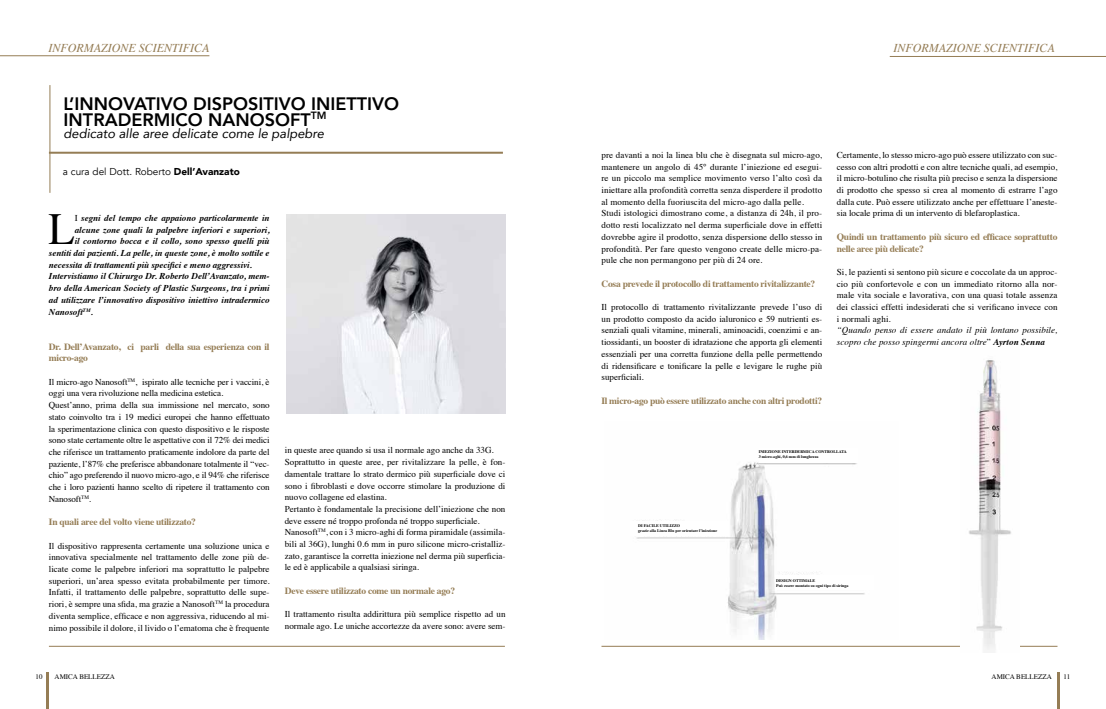
<style>
.page{position:relative;width:1106px;height:709px;background:#fff}
.page>*{position:absolute;margin:0;border:0;box-sizing:border-box;transform-origin:0 0}
.t1{font:44.4px "Times";color:#000}
.t2{font:800 18px/16px "Avenir";color:#000}
.t3{font:italic 13px "Avenir";color:#000}
.t4{font:italic 12px "Times";color:#957d55}
.t5{font:10px "Avenir";color:#000}
.t6{font:700 9.5px/11.7px "Times";letter-spacing:-.025em;color:#957d55}
.t7{font:9px/11.7px "Times";color:#000}
.t8{font:italic 700 9px "Times";color:#000}
.t9{font:italic 9px/11.7px "Times";letter-spacing:.01em;color:#000}
.t10{font:7px "Times";color:#000}
.t11{font:700 4.1px/5.3px "Times";color:#000}
.s1{font-weight:900}
.s2{font-weight:400;font-style:normal}
.s3{font-style:normal}
.s4{font-weight:700}
</style>
<div class="page">
<hr style="left:46px;top:672px;width:2px;height:37px;background:#957d55">
<hr style="left:1057px;top:672px;width:2px;height:37px;background:#957d55">
<hr style="left:49px;top:152px;width:454px;height:2px;background:#957d55">
<hr style="left:50px;top:85px;width:1px;height:108px;background:#957d55">
<hr style="left:49px;top:646px;width:456px;height:1px;background:#957d55">
<hr style="left:601px;top:646px;width:456px;height:1px;background:#957d55">
<img style="left:287px;top:214px;width:218px;height:199px">
<img style="left:961px;top:360px;width:58px;height:290px">
<img style="left:636px;top:462px;width:229px;height:177px">
<div style="left:759px;top:448px;width:99px;height:15px;background:#fff"></div>
<div style="left:630px;top:521px;width:98px;height:15px;background:#fff"></div>
<div style="left:775px;top:575px;width:99px;height:14px;background:#fff"></div>
<hr style="left:0;top:55px;width:209px;height:1px;background:#957d55">
<hr style="left:889px;top:56px;width:217px;height:1px;background:#957d55">
<h3 class="t4" style="left:48px;top:37px;width:162px">informazione scientifica</h3>
<h3 class="t4" style="left:893px;top:37px;width:162px">informazione scientifica</h3>
<h2 class="t2" style="left:64px;top:96px;width:337px">L’INNOVATIVO DISPOSITIVO INIETTIVO<br>INTRADERMICO NANOSOFT<sup>TM</sup></h2>
<h3 class="t3" style="left:64px;top:126px;width:262px">dedicato alle aree delicate come le palpebre</h3>
<p class="t5" style="left:63px;top:166px;width:178px">a cura del Dott. Roberto <span class="s1">Dell’Avanzato</span></p>
<h1 class="t1" style="left:48px;top:188px;width:28px">L</h1>
<p class="t8" style="left:75px;top:209px;width:196px"><span class="s2">I</span> segni del tempo che appaiono particolarmente in</p>
<p class="t8" style="left:75px;top:221px;width:196px">alcune zone quali la palpebre inferiori e superiori,</p>
<p class="t8" style="left:75px;top:233px;width:196px">il contorno bocca e il collo, sono spesso quelli più</p>
<p class="t8" style="left:49px;top:244px;width:222px">sentiti dai pazienti. La pelle, in queste zone, è molto sottile e</p>
<p class="t8" style="left:49px;top:256px;width:205px">necessita di trattamenti più specifici e meno aggressivi.</p>
<p class="t8" style="left:49px;top:268px;width:222px">Intervistiamo il Chirurgo Dr. Roberto Dell’Avanzato, mem-</p>
<p class="t8" style="left:49px;top:279px;width:222px">bro della American Society of Plastic Surgeons, tra i primi</p>
<p class="t8" style="left:49px;top:291px;width:222px">ad utilizzare l’innovativo dispositivo iniettivo intradermico</p>
<p class="t8" style="left:49px;top:303px;width:46px">Nanosoft<sup>TM</sup>.</p>
<p class="t6" style="left:49px;top:339px;width:222px">Dr. Dell’Avanzato, ci parli della sua esperienza con il micro-ago</p>
<p class="t7" style="left:49px;top:375px;width:222px">Il micro-ago Nanosoft<sup>TM</sup>, ispirato alle tecniche per i vaccini, è oggi una vera rivoluzione nella medicina estetica.<br>Quest’anno, prima della sua immissione nel mercato, sono stato coinvolto tra i 19 medici europei che hanno effettuato la sperimentazione clinica con questo dispositivo e le risposte sono state certamente oltre le aspettative con il 72% dei medici che riferisce un trattamento praticamente indolore da parte del paziente, l’87% che preferisce abbandonare totalmente il “vec&shy;chio” ago preferendo il nuovo micro-ago, e il 94% che riferisce che i loro pazienti hanno scelto di ripetere il trattamento con Nanosoft<sup>TM</sup>.</p>
<p class="t6" style="left:49px;top:515px;width:149px">In quali aree del volto viene utilizzato?</p>
<p class="t7" style="left:49px;top:539px;width:222px;text-align:justify">Il dispositivo rappresenta certamente una soluzione unica e innovativa specialmente nel trattamento delle zone più de&shy;licate come le palpebre inferiori ma soprattutto le palpebre superiori, un’area spesso evitata probabilmente per timore.<br>Infatti, il trattamento delle palpebre, soprattutto delle supe&shy;riori, è sempre una sfida, ma grazie a Nanosoft<sup>TM</sup> la procedura diventa semplice, efficace e non aggressiva, riducendo al mi&shy;nimo possibile il dolore, il livido o l’ematoma che è frequente</p>
<p class="t7" style="left:285px;top:444px;width:222px">in queste aree quando si usa il normale ago anche da 33G.<br>Soprattutto in queste aree, per rivitalizzare la pelle, è fon&shy;damentale trattare lo strato dermico più superficiale dove ci sono i fibroblasti e dove occorre stimolare la produzione di nuovo collagene ed elastina.<br>Pertanto è fondamentale la precisione dell’iniezione che non deve essere né troppo profonda né troppo superficiale.<br>Nanosoft<sup>TM</sup>, con i 3 micro-aghi di forma piramidale (assimila&shy;bili al 36G), lunghi 0.6 mm in puro silicone micro-cristalliz&shy;zato, garantisce la corretta iniezione nel derma più superficia&shy;le ed è applicabile a qualsiasi siringa.</p>
<p class="t6" style="left:285px;top:584px;width:172px">Deve essere utilizzato come un normale ago?</p>
<p class="t7" style="left:285px;top:607px;width:222px">Il trattamento risulta addirittura più semplice rispetto ad un normale ago. Le uniche accortezze da avere sono: avere sem-</p>
<p class="t7" style="left:601px;top:148px;width:222px">pre davanti a noi la linea blu che è disegnata sul micro-ago, mantenere un angolo di 45° durante l’iniezione ed esegui&shy;re un piccolo ma semplice movimento verso l’alto così da iniettare alla profondità corretta senza disperdere il prodotto al momento della fuoriuscita del micro-ago dalla pelle.<br>Studi istologici dimostrano come, a distanza di 24h, il pro&shy;dotto resti localizzato nel derma superficiale dove in effetti dovrebbe agire il prodotto, senza dispersione dello stesso in profondità. Per fare questo vengono create delle micro-pa&shy;pule che non permangono per più di 24 ore.</p>
<p class="t6" style="left:601px;top:276px;width:215px">Cosa prevede il protocollo di trattamento rivitalizzante?</p>
<p class="t7" style="left:601px;top:300px;width:222px;text-align:justify">Il protocollo di trattamento rivitalizzante prevede l’uso di un prodotto composto da acido ialuronico e 59 nutrienti es&shy;senziali quali vitamine, minerali, aminoacidi, coenzimi e an&shy;tiossidanti, un booster di idratazione che apporta gli elementi essenziali per una corretta funzione della pelle permettendo di ridensificare e tonificare la pelle e levigare le rughe più superficiali.</p>
<p class="t6" style="left:601px;top:393px;width:222px">Il micro-ago può essere utilizzato anche con altri prodotti?</p>
<p class="t7" style="left:836px;top:148px;width:222px;text-align:justify">Certamente, lo stesso micro-ago può essere utilizzato con suc&shy;cesso con altri prodotti e con altre tecniche quali, ad esempio, il micro-botulino che risulta più preciso e senza la dispersione di prodotto che spesso si crea al momento di estrarre l’ago dalla cute. Può essere utilizzato anche per effettuare l’aneste&shy;sia locale prima di un intervento di blefaroplastica.</p>
<p class="t6" style="left:836px;top:230px;width:222px">Quindi un trattamento più sicuro ed efficace soprattutto nelle aree più delicate?</p>
<p class="t7" style="left:836px;top:265px;width:222px;text-align:justify">Si, le pazienti si sentono più sicure e coccolate da un approc&shy;cio più confortevole e con un immediato ritorno alla nor&shy;male vita sociale e lavorativa, con una quasi totale assenza dei classici effetti indesiderati che si verificano invece con i normali aghi.</p>
<p class="t9" style="left:836px;top:324px;width:222px">“Quando penso di essere andato il più lontano possibile, scopro che posso spingermi ancora oltre<span class="s3">”</span> <span class="s4">Ayrton Senna</span></p>
<p class="t11" style="left:638px;top:522px;width:80px">DI FACILE UTILIZZO<br>grazie alla Linea Blu per orientare l’iniezione</p>
<p class="t11" style="left:758px;top:448px;width:90px">INIEZIONE INTERDERMICA CONTROLLATA<br>3 micro-aghi, 0,6 mm di lunghezza</p>
<p class="t11" style="left:776px;top:577px;width:74px">DESIGN OTTIMALE<br>Può essere montato su ogni tipo di siringa</p>
<p class="t10" style="left:36px;top:670px;width:8px">10</p>
<p class="t10" style="left:55px;top:670px;width:62px">AMICA BELLEZZA</p>
<p class="t10" style="left:991px;top:670px;width:62px">AMICA BELLEZZA</p>
<p class="t10" style="left:1063px;top:670px;width:8px">11</p>
</div>
